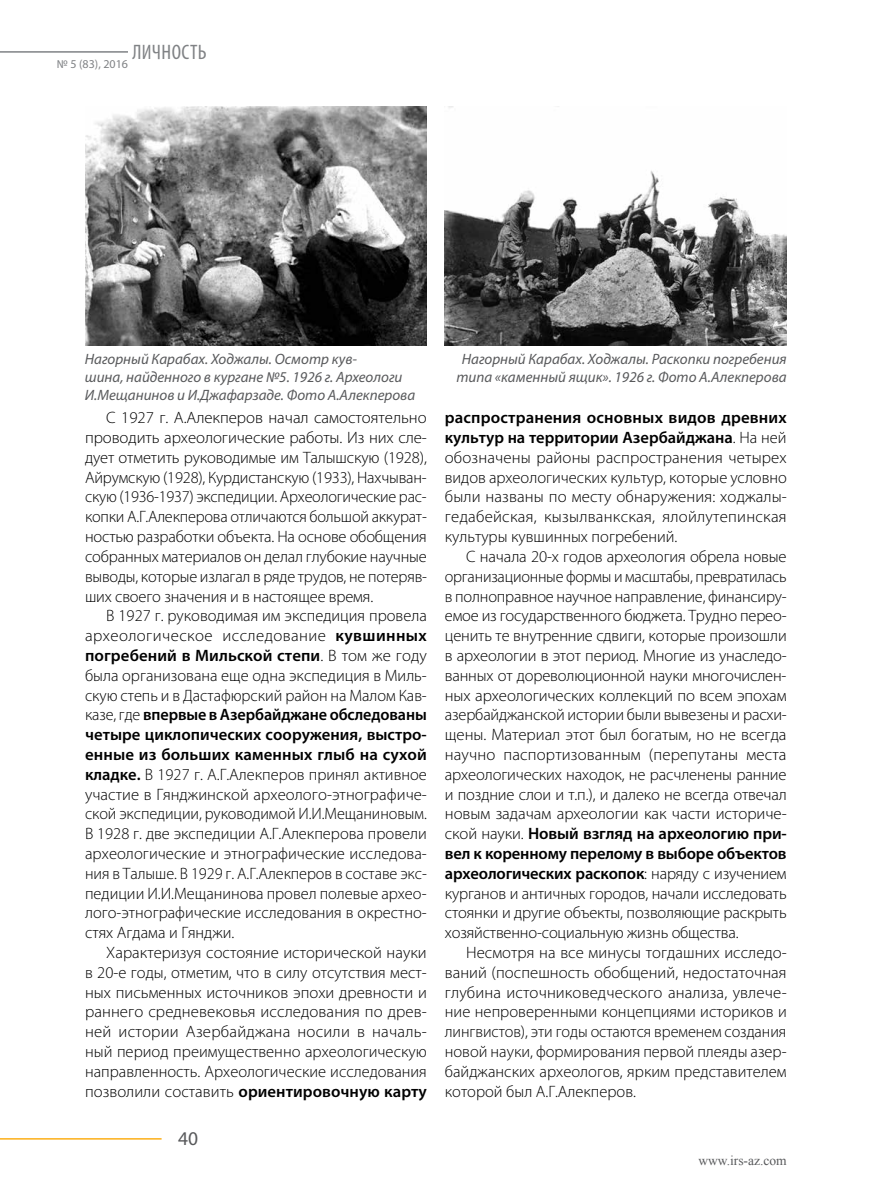
<style>
.page{position:relative;width:893px;height:1191px;background:#fff}
.page>*{position:absolute;margin:0;border:0;box-sizing:border-box;transform-origin:0 0}
.t1{font:condensed 21px "Myriad Pro";letter-spacing:.02em;color:#808285}
.t2{font:19.5px "Myriad Pro";color:#58595b}
.t3{font:300 16.5px/19.8px "Myriad Pro";color:#000;text-align:justify}
.t4{font:italic 15px/18px "Myriad Pro";color:#58595b}
.t5{font:13.5px "Times New Roman";color:#58595b}
.t6{font:12px "Myriad Pro";color:#808285}
.s1{font-weight:600}
</style>
<div class="page">
<hr style="left:0;top:51px;width:128px;height:2px;background:#808285">
<hr style="left:0;top:1138px;width:162px;height:1px;background:#fcaf17">
<img style="left:85px;top:106px;width:342px;height:239px">
<img style="left:445px;top:106px;width:342px;height:239px">
<p class="t1" style="left:132px;top:39px;width:76px">ЛИЧНОСТЬ</p>
<p class="t6" style="left:57px;top:56px;width:73px">№ 5 (83), 2016</p>
<p class="t4" style="left:85px;top:350px;width:332px">Нагорный Карабах. Ходжалы. Осмотр кув-<br>шина, найденного в кургане №5. 1926 г. Археологи<br>И.Мещанинов и И.Джафарзаде. Фото А.Алекперова</p>
<p class="t4" style="left:456px;top:349px;width:332px;text-align:center">Нагорный Карабах. Ходжалы. Раскопки погребения типа «каменный ящик». 1926 г. Фото А.Алекперова</p>
<p class="t3" style="left:85px;top:408px;width:343px;text-indent:21px">С 1927 г. А.Алекперов начал самостоятельно проводить археологические работы. Из них сле&shy;дует отметить руководимые им Талышскую (1928), Айрумскую (1928), Курдистанскую (1933), Нахчыван&shy;скую (1936-1937) экспедиции. Археологические рас&shy;копки А.Г.Алекперова отличаются большой аккурат&shy;ностью разработки объекта. На основе обобщения собранных материалов он делал глубокие научные выводы, которые излагал в ряде трудов, не потеряв&shy;ших своего значения и в настоящее время.</p>
<p class="t3" style="left:85px;top:606px;width:343px;text-indent:21px">В 1927 г. руководимая им экспедиция провела археологическое исследование <span class="s1">кувшинных погребений в Мильской степи</span>. В том же году была организована еще одна экспедиция в Миль&shy;скую степь и в Дастафюрский район на Малом Кав&shy;казе, где <span class="s1">впервые в Азербайджане обследованы четыре циклопических сооружения, выстро&shy;енные из больших каменных глыб на сухой кладке.</span> В 1927 г. А.Г.Алекперов принял активное участие в Гянджинской археолого-этнографиче&shy;ской экспедиции, руководимой И.И.Мещаниновым.<br>В 1928 г. две экспедиции А.Г.Алекперова провели археологические и этнографические исследова&shy;ния в Талыше. В 1929 г. А.Г.Алекперов в составе экс&shy;педиции И.И.Мещанинова провел полевые архео&shy;лого-этнографические исследования в окрестно&shy;стях Агдама и Гянджи.</p>
<p class="t3" style="left:85px;top:943px;width:343px;text-indent:21px">Характеризуя состояние исторической науки в 20-е годы, отметим, что в силу отсутствия мест&shy;ных письменных источников эпохи древности и раннего средневековья исследования по древ&shy;ней истории Азербайджана носили в началь&shy;ный период преимущественно археологическую направленность. Археологические исследования позволили составить <span class="s1">ориентировочную карту</span></p>
<p class="t2" style="left:178px;top:1126px;width:22px">40</p>
<p class="t3" style="left:445px;top:408px;width:343px"><span class="s1">распространения основных видов древних культур на территории Азербайджана</span>. На ней обозначены районы распространения четырех видов археологических культур, которые условно были названы по месту обнаружения: ходжалы&shy;гедабейская, кызылванкская, ялойлутепинская культуры кувшинных погребений.</p>
<p class="t3" style="left:445px;top:547px;width:344px;text-indent:21px">С начала 20-х годов археология обрела новые организационные формы и масштабы, превратилась в полноправное научное направление, финансиру&shy;емое из государственного бюджета. Трудно перео&shy;ценить те внутренние сдвиги, которые произошли в археологии в этот период. Многие из унаследо&shy;ванных от дореволюционной науки многочислен&shy;ных археологических коллекций по всем эпохам азербайджанской истории были вывезены и расхи&shy;щены. Материал этот был богатым, но не всегда научно паспортизованным (перепутаны места археологических находок, не расчленены ранние и поздние слои и т.п.), и далеко не всегда отвечал новым задачам археологии как части историче&shy;ской науки. <span class="s1">Новый взгляд на археологию при&shy;вел к коренному перелому в выборе объектов археологических раскопок</span>: наряду с изучением курганов и античных городов, начали исследовать стоянки и другие объекты, позволяющие раскрыть хозяйственно-социальную жизнь общества.</p>
<p class="t3" style="left:445px;top:943px;width:343px;text-indent:21px">Несмотря на все минусы тогдашних исследо&shy;ваний (поспешность обобщений, недостаточная глубина источниковедческого анализа, увлече&shy;ние непроверенными концепциями историков и лингвистов), эти годы остаются временем создания новой науки, формирования первой плеяды азер&shy;байджанских археологов, ярким представителем которой был А.Г.Алекперов.</p>
<p class="t5" style="left:698px;top:1151px;width:90px">www.irs-az.com</p>
</div>
